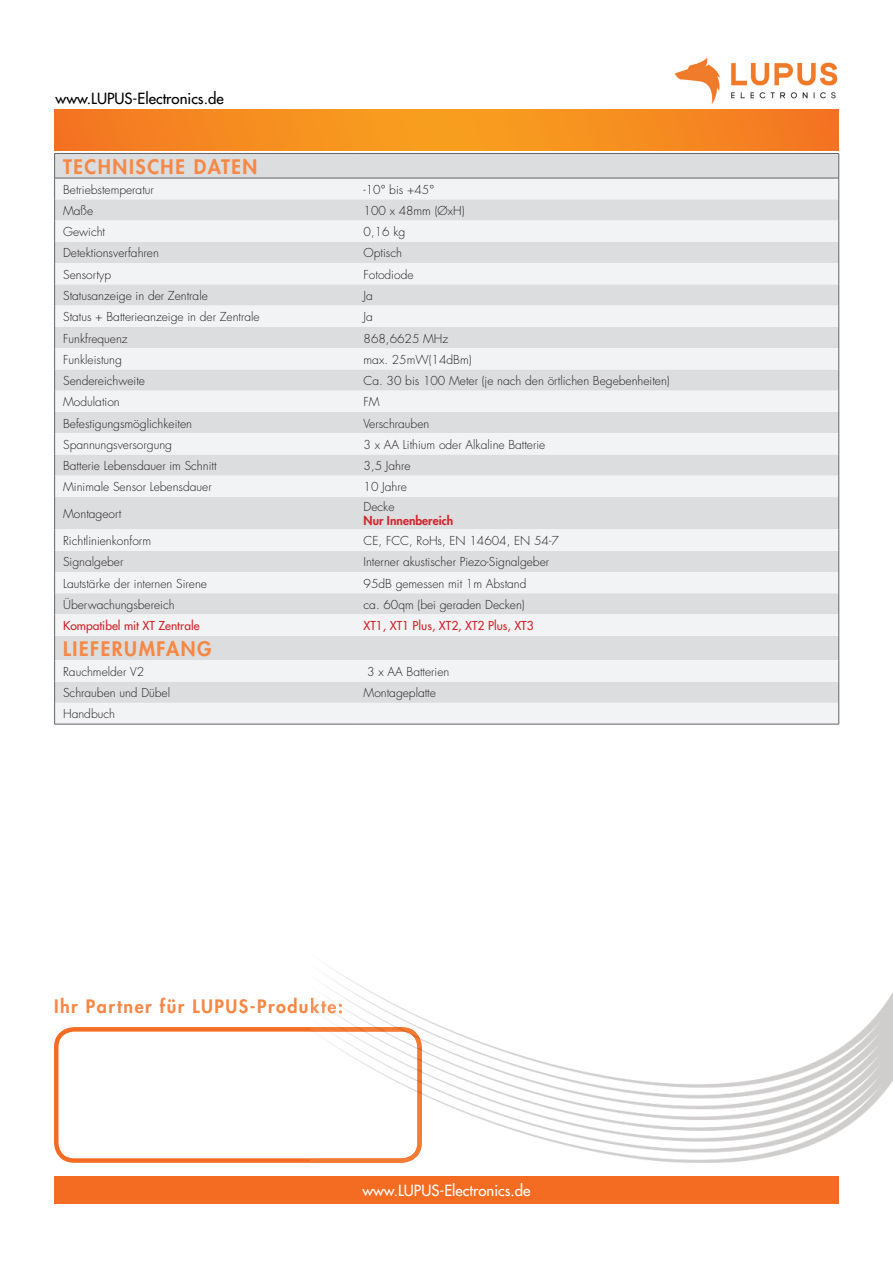
<style>
.page{position:relative;width:893px;height:1263px;background:#fff}
.page>*{position:absolute;margin:0;border:0;box-sizing:border-box;transform-origin:0 0}
.t1{font:800 19.5px "Futura Std";letter-spacing:.08em;color:#f58846}
.t2{font:800 18px "Futura Std";letter-spacing:.08em;color:#f58846}
.t3{font:500 15px "Futura Std";color:#fff}
.t4{font:500 15px "Futura Std";color:#000}
.t5{font:300 12px "Futura Std";color:#231f20}
.t6{font:500 12px "Futura Std";color:#d1232a}
.t7{font:800 12px "Futura Std";color:#d1232a}
</style>
<div class="page">
<img style="left:674px;top:57px;width:164px;height:47px">
<svg style="left:54px;top:109px;width:785px;height:41px;background:#f58b20"></svg>
<div style="left:54px;top:1176px;width:785px;height:27px;background:#f36c21"></div>
<svg style="left:54px;top:1027px;width:256px;height:136px"></svg>
<img style="left:311px;top:965px;width:582px;height:198px">
<img style="left:310px;top:1027px;width:112px;height:136px">
<img style="left:311px;top:997px;width:31px;height:16px">
<div style="left:55px;top:154px;width:783px;height:24px;background:#dcdddf"></div>
<svg style="left:55px;top:179px;width:783px;height:545px;fill:#eff0f1"></svg>
<hr style="left:54px;top:178px;width:301px;height:1px;background:#636366">
<hr style="left:355px;top:178px;width:484px;height:1px;background:#636366">
<hr style="left:54px;top:153px;width:301px;height:1px;background:#636366">
<hr style="left:355px;top:153px;width:484px;height:1px;background:#636366">
<svg style="left:54px;top:154px;width:1px;height:343px"></svg>
<svg style="left:838px;top:154px;width:1px;height:343px"></svg>
<hr style="left:54px;top:497px;width:1px;height:32px;background:#636366">
<hr style="left:838px;top:497px;width:1px;height:32px;background:#636366">
<svg style="left:54px;top:529px;width:1px;height:195px"></svg>
<svg style="left:838px;top:529px;width:1px;height:195px"></svg>
<hr style="left:54px;top:724px;width:301px;height:1px;background:#636366">
<hr style="left:355px;top:724px;width:484px;height:1px;background:#636366">
<p class="t4" style="left:56px;top:90px;width:170px">www.LUPUS-Electronics.de</p>
<h1 class="t1" style="left:63px;top:154px;width:196px">TECHNISCHE DATEN</h1>
<p class="t5" style="left:63px;top:182px;width:92px">Betriebstemperatur</p>
<p class="t5" style="left:364px;top:182px;width:72px">-10° bis +45°</p>
<p class="t5" style="left:63px;top:203px;width:32px">Maße</p>
<p class="t5" style="left:364px;top:203px;width:103px">100 x 48mm (ØxH)</p>
<p class="t5" style="left:63px;top:224px;width:44px">Gewicht</p>
<p class="t5" style="left:364px;top:224px;width:43px">0,16 kg</p>
<p class="t5" style="left:63px;top:246px;width:97px">Detektionsverfahren</p>
<p class="t5" style="left:364px;top:246px;width:40px">Optisch</p>
<p class="t5" style="left:63px;top:267px;width:49px">Sensortyp</p>
<p class="t5" style="left:364px;top:267px;width:51px">Fotodiode</p>
<p class="t5" style="left:63px;top:288px;width:146px">Statusanzeige in der Zentrale</p>
<p class="t5" style="left:364px;top:288px;width:11px">Ja</p>
<p class="t5" style="left:63px;top:310px;width:198px">Status + Batterieanzeige in der Zentrale</p>
<p class="t5" style="left:364px;top:310px;width:11px">Ja</p>
<p class="t5" style="left:63px;top:331px;width:66px">Funkfrequenz</p>
<p class="t5" style="left:364px;top:331px;width:86px">868,6625 MHz</p>
<p class="t5" style="left:63px;top:352px;width:60px">Funkleistung</p>
<p class="t5" style="left:364px;top:352px;width:110px">max. 25mW(14dBm)</p>
<p class="t5" style="left:63px;top:373px;width:83px">Sendereichweite</p>
<p class="t5" style="left:364px;top:373px;width:308px">Ca. 30 bis 100 Meter (je nach den örtlichen Begebenheiten)</p>
<p class="t5" style="left:63px;top:395px;width:58px">Modulation</p>
<p class="t5" style="left:364px;top:395px;width:18px">FM</p>
<p class="t5" style="left:63px;top:416px;width:130px">Befestigungsmöglichkeiten</p>
<p class="t5" style="left:364px;top:416px;width:67px">Verschrauben</p>
<p class="t5" style="left:63px;top:437px;width:110px">Spannungsversorgung</p>
<p class="t5" style="left:364px;top:437px;width:183px">3 x AA Lithium oder Alkaline Batterie</p>
<p class="t5" style="left:63px;top:458px;width:155px">Batterie Lebensdauer im Schnitt</p>
<p class="t5" style="left:364px;top:458px;width:49px">3,5 Jahre</p>
<p class="t5" style="left:63px;top:480px;width:150px">Minimale Sensor Lebensdauer</p>
<p class="t5" style="left:364px;top:480px;width:45px">10 Jahre</p>
<p class="t5" style="left:63px;top:507px;width:60px">Montageort</p>
<p class="t5" style="left:364px;top:500px;width:32px">Decke</p>
<p class="t7" style="left:364px;top:513px;width:91px">Nur Innenbereich</p>
<p class="t5" style="left:63px;top:533px;width:89px">Richtlinienkonform</p>
<p class="t5" style="left:364px;top:533px;width:197px">CE, FCC, RoHs, EN 14604, EN 54-7</p>
<p class="t5" style="left:63px;top:555px;width:62px">Signalgeber</p>
<p class="t5" style="left:364px;top:555px;width:187px">Interner akustischer Piezo-Signalgeber</p>
<p class="t5" style="left:63px;top:576px;width:145px">Lautstärke der internen Sirene</p>
<p class="t5" style="left:364px;top:576px;width:164px">95dB gemessen mit 1m Abstand</p>
<p class="t5" style="left:63px;top:597px;width:113px">Überwachungsbereich</p>
<p class="t5" style="left:364px;top:597px;width:163px">ca. 60qm (bei geraden Decken)</p>
<p class="t6" style="left:63px;top:618px;width:138px">Kompatibel mit XT Zentrale</p>
<p class="t6" style="left:364px;top:618px;width:172px">XT1, XT1 Plus, XT2, XT2 Plus, XT3</p>
<h1 class="t1" style="left:63px;top:636px;width:150px">LIEFERUMFANG</h1>
<p class="t5" style="left:63px;top:664px;width:83px">Rauchmelder V2</p>
<p class="t5" style="left:367px;top:664px;width:84px">3 x AA Batterien</p>
<p class="t5" style="left:63px;top:685px;width:108px">Schrauben und Dübel</p>
<p class="t5" style="left:364px;top:685px;width:74px">Montageplatte</p>
<p class="t5" style="left:63px;top:707px;width:53px">Handbuch</p>
<h2 class="t2" style="left:54px;top:995px;width:290px">Ihr Partner für LUPUS-Produkte:</h2>
<p class="t3" style="left:362px;top:1181px;width:170px">www.LUPUS-Electronics.de</p>
</div>
